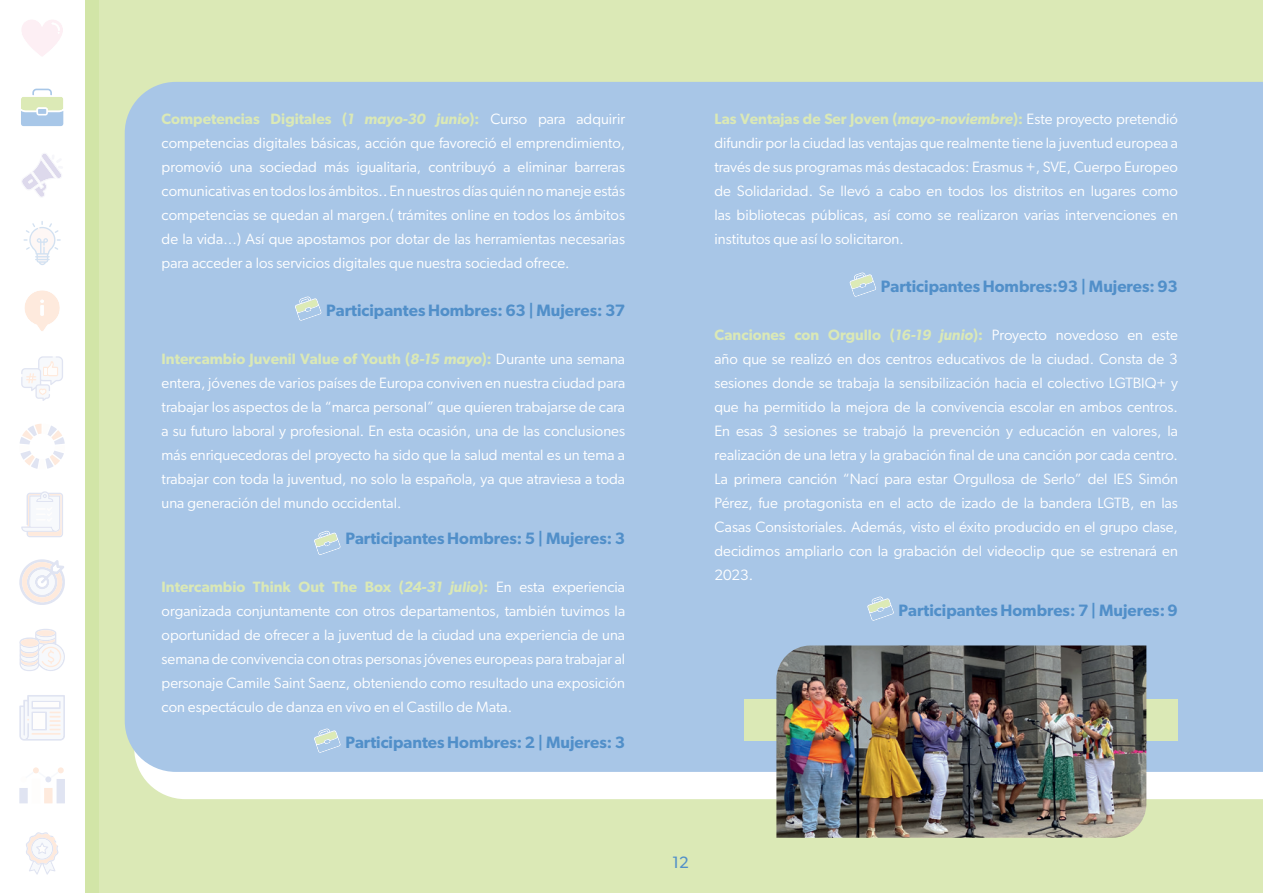
<style>
.page{position:relative;width:1263px;height:893px;background:#dbe9b6}
.page>*{position:absolute;margin:0;border:0;box-sizing:border-box;transform-origin:0 0}
.t1{font:600 16.5px "Gibson";color:#518fc9}
.t2{font:16.5px "Gibson";color:#518fc9}
.t3{font:15px/24px "Gibson";color:#fff;text-align:justify}
.s1{font-weight:600;color:#dbe9b6}
.s2{font-weight:600;font-style:italic;color:#dbe9b6}
</style>
<div class="page">
<div style="left:84px;top:0;width:14px;height:893px;background:#d2e5a7"></div>
<div style="left:140px;top:772px;width:1122px;height:27px;background:#fff"></div>
<div style="left:125px;top:82px;width:1137px;height:690px;background:#a8c6e7"></div>
<svg style="left:295px;top:296px;width:27px;height:25px"></svg>
<svg style="left:849px;top:272px;width:27px;height:25px"></svg>
<svg style="left:867px;top:596px;width:27px;height:25px"></svg>
<svg style="left:314px;top:530px;width:27px;height:25px"></svg>
<svg style="left:314px;top:728px;width:27px;height:25px"></svg>
<div style="left:745px;top:699px;width:433px;height:42px;background:#dbe9b6"></div>
<img style="left:776px;top:645px;width:370px;height:193px">
<div style="left:0;top:0;width:84px;height:893px;background:#fff"></div>
<svg style="left:22px;top:20px;width:41px;height:36px"></svg>
<svg style="left:21px;top:88px;width:43px;height:38px"></svg>
<svg style="left:22px;top:153px;width:39px;height:44px"></svg>
<svg style="left:24px;top:221px;width:37px;height:44px"></svg>
<svg style="left:25px;top:290px;width:35px;height:41px"></svg>
<svg style="left:21px;top:356px;width:42px;height:45px"></svg>
<svg style="left:19px;top:424px;width:46px;height:45px"></svg>
<svg style="left:21px;top:491px;width:42px;height:46px"></svg>
<svg style="left:19px;top:559px;width:46px;height:46px"></svg>
<svg style="left:19px;top:629px;width:46px;height:42px"></svg>
<svg style="left:19px;top:695px;width:46px;height:46px"></svg>
<hr style="left:33px;top:703px;width:26px;height:4px;background:#fefdfc">
<div style="left:33px;top:713px;width:12px;height:16px;background:#fefdfc"></div>
<svg style="left:19px;top:767px;width:46px;height:36px"></svg>
<svg style="left:26px;top:832px;width:33px;height:43px"></svg>
<hr style="left:1262px;top:0;width:1px;height:893px;background:#fff">
<p class="t3" style="left:162px;top:106px;width:465px"><span class="s1">Competencias Digitales (</span><span class="s2">1 mayo-30 junio</span><span class="s1">):</span> Curso para adquirir competencias digitales básicas, acción que favoreció el emprendimiento, promovió una sociedad más igualitaria, contribuyó a eliminar barreras comunicativas en todos los ámbitos.. En nuestros días quién no maneje estás competencias se quedan al margen.( trámites online en todos los ámbitos de la vida…) Así que apostamos por dotar de las herramientas necesarias para acceder a los servicios digitales que nuestra sociedad ofrece.</p>
<p class="t3" style="left:714px;top:106px;width:465px"><span class="s1">Las Ventajas de Ser Joven (</span><span class="s2">mayo-noviembre</span><span class="s1">):</span> Este proyecto pretendió difundir por la ciudad las ventajas que realmente tiene la juventud europea a través de sus programas más destacados: Erasmus +, SVE, Cuerpo Europeo de Solidaridad. Se llevó a cabo en todos los distritos en lugares como las bibliotecas públicas, así como se realizaron varias intervenciones en institutos que así lo solicitaron.</p>
<p class="t1" style="left:326px;top:300px;width:300px">Participantes Hombres: 63 | Mujeres: 37</p>
<p class="t3" style="left:162px;top:346px;width:465px"><span class="s1">Intercambio Juvenil Value of Youth (</span><span class="s2">8-15 mayo</span><span class="s1">):</span> Durante una semana entera, jóvenes de varios países de Europa conviven en nuestra ciudad para trabajar los aspectos de la “marca personal” que quieren trabajarse de cara a su futuro laboral y profesional. En esta ocasión, una de las conclusiones más enriquecedoras del proyecto ha sido que la salud mental es un tema a trabajar con toda la juventud, no solo la española, ya que atraviesa a toda una generación del mundo occidental.</p>
<p class="t1" style="left:345px;top:528px;width:281px">Participantes Hombres: 5 | Mujeres: 3</p>
<p class="t3" style="left:162px;top:574px;width:465px"><span class="s1">Intercambio Think Out The Box (</span><span class="s2">24-31 julio</span><span class="s1">):</span> En esta experiencia organizada conjuntamente con otros departamentos, también tuvimos la oportunidad de ofrecer a la juventud de la ciudad una experiencia de una semana de convivencia con otras personas jóvenes europeas para trabajar al personaje Camile Saint Saenz, obteniendo como resultado una exposición con espectáculo de danza en vivo en el Castillo de Mata.</p>
<p class="t1" style="left:345px;top:732px;width:281px">Participantes Hombres: 2 | Mujeres: 3</p>
<p class="t1" style="left:881px;top:276px;width:298px">Participantes Hombres:93 | Mujeres: 93</p>
<p class="t3" style="left:714px;top:322px;width:465px"><span class="s1">Canciones con Orgullo (</span><span class="s2">16-19 junio</span><span class="s1">):</span> Proyecto novedoso en este año que se realizó en dos centros educativos de la ciudad. Consta de 3 sesiones donde se trabaja la sensibilización hacia el colectivo LGTBIQ+ y que ha permitido la mejora de la convivencia escolar en ambos centros.<br>En esas 3 sesiones se trabajó la prevención y educación en valores, la realización de una letra y la grabación final de una canción por cada centro.<br>La primera canción “Nací para estar Orgullosa de Serlo” del IES Simón Pérez, fue protagonista en el acto de izado de la bandera LGTB, en las Casas Consistoriales. Además, visto el éxito producido en el grupo clase, decidimos ampliarlo con la grabación del videoclip que se estrenará en 2023.</p>
<p class="t1" style="left:899px;top:600px;width:281px">Participantes Hombres: 7 | Mujeres: 9</p>
<p class="t2" style="left:672px;top:852px;width:18px">12</p>
</div>
